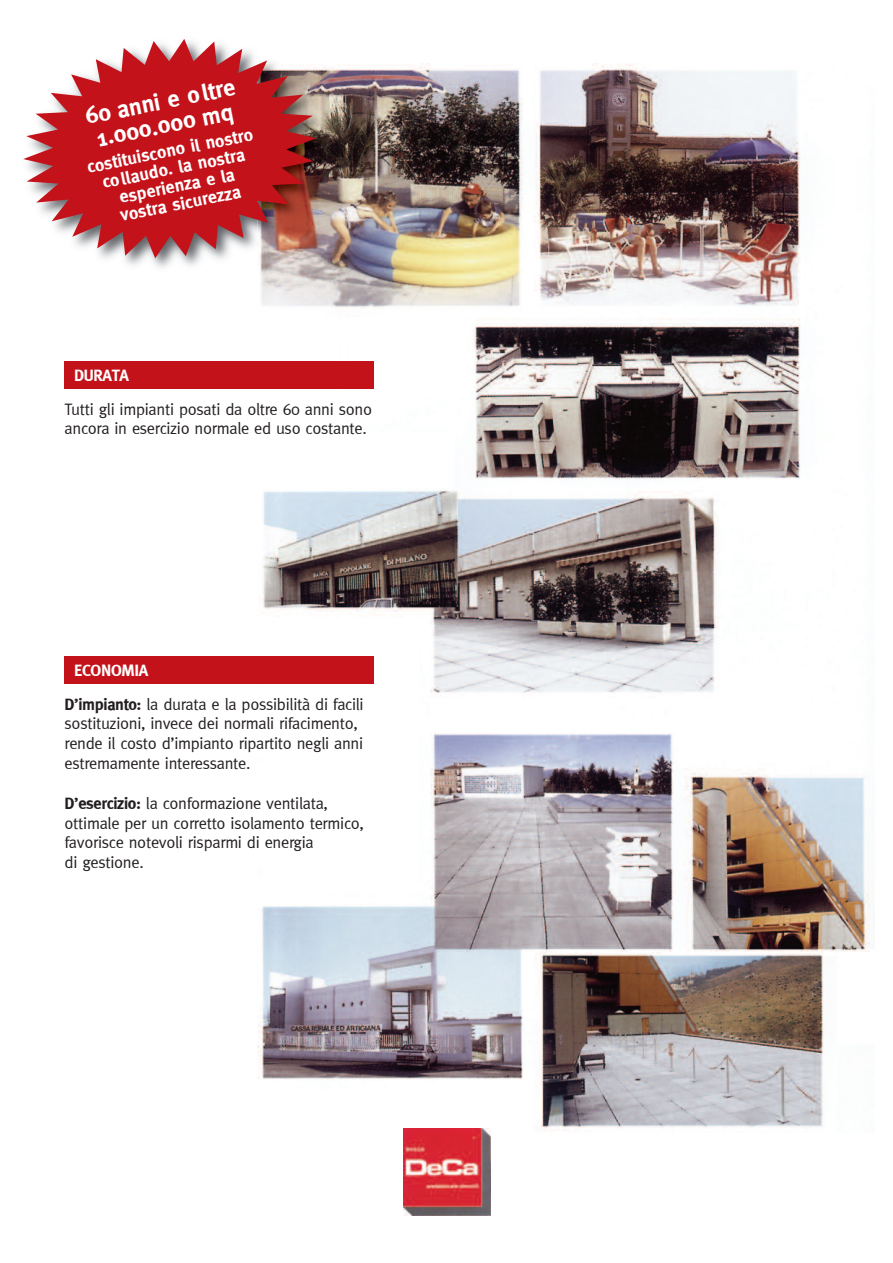
<style>
.page{position:relative;width:893px;height:1263px;background:#fff}
.page>*{position:absolute;margin:0;border:0;box-sizing:border-box;transform-origin:0 0}
.t1{font:700 24px/24px "Meta";color:#fff}
.t2{font:700 18px/18px "Meta";color:#fff;text-align:center}
.t3{font:16.5px/19.8px "Meta";letter-spacing:-.02em;color:#231f20}
.t4{font:700 16.5px "Meta";letter-spacing:-.02em;color:#fff}
.s1{font-weight:700}
</style>
<div class="page">
<img style="left:258px;top:64px;width:612px;height:1068px">
<div style="left:64px;top:362px;width:309px;height:27px;background:#c4121a"></div>
<div style="left:64px;top:657px;width:309px;height:27px;background:#c4121a"></div>
<img style="left:124px;top:258px;width:200px;height:41px">
<img style="left:258px;top:64px;width:94px;height:202px">
<svg style="left:23px;top:39px;width:293px;height:219px;fill:#c4121a"></svg>
<svg style="left:404px;top:1120px;width:89px;height:96px"></svg>
<img style="left:404px;top:1129px;width:87px;height:86px">
<h1 class="t1" style="left:83px;top:106px;width:154px;rotate:-11deg">60 anni e oltre<br>1.000.000 mq</h1>
<p class="t2" style="left:86px;top:159px;width:170px;rotate:-11deg">costituiscono il nostro collaudo. la nostra esperienza e la<br>vostra sicurezza</p>
<p class="t4" style="left:74px;top:368px;width:56px">DURATA</p>
<p class="t3" style="left:65px;top:400px;width:309px">Tutti gli impianti posati da oltre 60 anni sono ancora in esercizio normale ed uso costante.</p>
<p class="t4" style="left:74px;top:663px;width:76px">ECONOMIA</p>
<p class="t3" style="left:65px;top:695px;width:301px"><span class="s1">D’impianto:</span> la durata e la possibilità di facili sostituzioni, invece dei normali rifacimento, rende il costo d’impianto ripartito negli anni estremamente interessante.</p>
<p class="t3" style="left:65px;top:794px;width:301px"><span class="s1">D’esercizio:</span> la conformazione ventilata, ottimale per un corretto isolamento termico, favorisce notevoli risparmi di energia<br>di gestione.</p>
</div>
